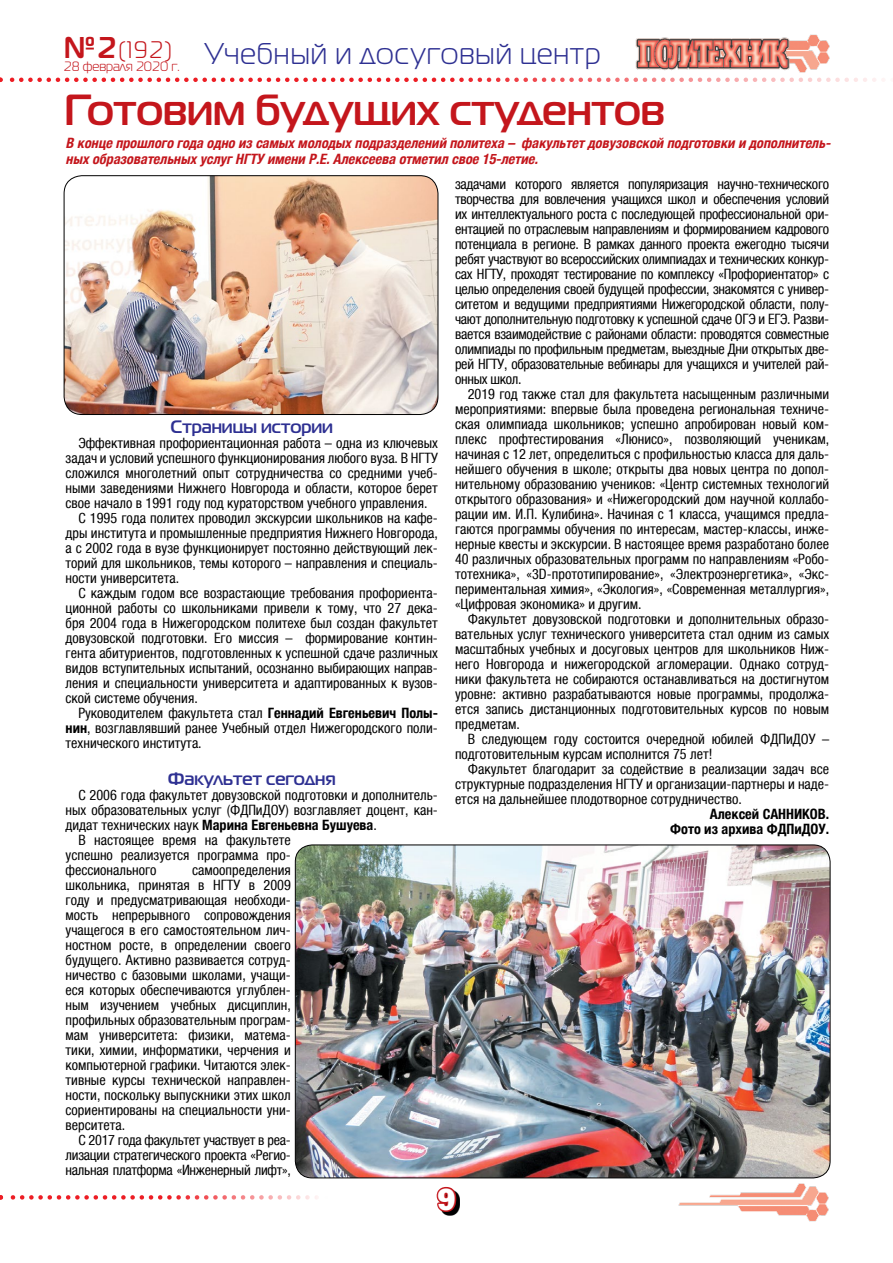
<style>
.page{position:relative;width:893px;height:1263px;background:#fff}
.page>*{position:absolute;margin:0;border:0;box-sizing:border-box;transform-origin:0 0}
.t1{font:700 43.5px "Magistral C";color:#c4161c}
.t2{font:30px "Magistral C";letter-spacing:.035em;color:#2e3092}
.t3{font:30px "Xenia Bold Cyrillic";color:#fff}
.t4{font:24px "Magistral C";color:#c4161c}
.t5{font:700 18px "Magistral C";color:#2e3092}
.t6{font:condensed 14.25px/15px "Helvetica Neue LTCYR";color:#000;text-align:justify}
.t7{font:italic 700 condensed 14.25px/15.8px "Helvetica Neue LTCYR";color:#c4161c}
.t8{font:700 condensed 14.25px/15px "Helvetica Neue LTCYR";color:#000;text-align:right}
.t9{font:13.5px "Magistral C";color:#c4161c}
.s1{font-weight:700;font-size:30px}
.s2{font-weight:700}
.s3{font-weight:400}
</style>
<div class="page">
<img style="left:793px;top:34px;width:36px;height:39px">
<img style="left:635px;top:37px;width:158px;height:34px">
<svg style="left:0;top:78px;width:884px;height:4px"></svg>
<svg style="left:0;top:1195px;width:317px;height:4px"></svg>
<img style="left:678px;top:1183px;width:151px;height:39px">
<svg style="left:444px;top:1193px;width:16px;height:22px"></svg>
<svg style="left:436px;top:1186px;width:22px;height:28px"></svg>
<img style="left:64px;top:176px;width:374px;height:238px">
<div style="left:64px;top:175px;width:374px;height:240px;border:1px solid #000;border-radius:18px"></div>
<img style="left:295px;top:845px;width:535px;height:333px">
<h3 class="t4" style="left:64px;top:37px;width:110px"><span class="s1">№2</span>(192)</h3>
<p class="t9" style="left:64px;top:59px;width:117px">28 февраля 2020 г.</p>
<h2 class="t2" style="left:205px;top:38px;width:397px">Учебный и досуговый центр</h2>
<h1 class="t1" style="left:64px;top:84px;width:602px">Готовим будущих студентов</h1>
<p class="t7" style="left:66px;top:136px;width:769px">В конце прошлого года одно из самых молодых подразделений политеха – факультетдовузовской подготовки и дополнитель&shy;ных образовательных услугНГТУ имени Р.Е.Алексеева отметил свое 15-летие.</p>
<p class="t6" style="left:455px;top:176px;width:376px">задачами которого является популяризация научно-технического творчества для вовлечения учащихся школ и обеспечения условий их интеллектуального роста с последующей профессиональной ори&shy;ентацией по отраслевым направлениям и формированием кадрового потенциала в регионе. В рамках данного проекта ежегодно тысячи ребят участвуют во всероссийских олимпиадах и технических конкур&shy;сах НГТУ, проходят тестирование по комплексу «Профориентатор» с целью определения своей будущей профессии, знакомятся с универ&shy;ситетом и ведущими предприятиями Нижегородской области, полу&shy;чают дополнительную подготовку к успешной сдаче ОГЭ и ЕГЭ. Разви&shy;вается взаимодействие с районами области: проводятся совместные олимпиады по профильным предметам, выездные Дни открытых две&shy;рей НГТУ, образовательные вебинары для учащихся и учителей рай&shy;онных школ.</p>
<p class="t6" style="left:455px;top:386px;width:376px;text-indent:13px">2019 год также стал для факультета насыщенным различными мероприятиями: впервые была проведена региональная техниче&shy;ская олимпиада школьников; успешно апробирован новый ком&shy;плекс профтестирования «Люнисо», позволяющий ученикам, начиная с 12 лет, определиться с профильностью класса для даль&shy;нейшего обучения в школе; открыты два новых центра по допол&shy;нительному образованию учеников: «Центр системных технологий открытого образования» и «Нижегородский дом научной коллабо&shy;рации им. И.П. Кулибина». Начиная с 1 класса, учащимся предла&shy;гаются программы обучения по интересам, мастер-классы, инже&shy;нерные квесты и экскурсии. В настоящее время разработано более 40 различных образовательных программ по направлениям «Робо&shy;тотехника», «3D-прототипирование», «Электроэнергетика», «Экс&shy;периментальная химия», «Экология», «Современная металлургия», «Цифровая экономика» и другим.</p>
<p class="t6" style="left:455px;top:611px;width:376px;text-indent:13px">Факультет довузовской подготовки и дополнительных образо&shy;вательных услуг технического университета стал одним из самых масштабных учебных и досуговых центров для школьников Ниж&shy;него Новгорода и нижегородской агломерации. Однако сотруд&shy;ники факультета не собираются останавливаться на достигнутом уровне: активно разрабатываются новые программы, продолжа&shy;ется запись дистанционных подготовительных курсов по новым предметам.</p>
<p class="t6" style="left:455px;top:731px;width:376px;text-indent:13px">В следующем году состоится очередной юбилей ФДПиДОУ – подготовительным курсам исполнится 75 лет!</p>
<p class="t6" style="left:455px;top:761px;width:376px;text-indent:13px">Факультет благодарит за содействие в реализации задач все структурные подразделения НГТУ и организации-партнеры и наде&shy;ется на дальнейшее плодотворное сотрудничество.</p>
<p class="t8" style="left:670px;top:806px;width:160px">Алексей САННИКОВ.<br>Фото из архива ФДПиДОУ.</p>
<p class="t5" style="left:171px;top:416px;width:164px">Страницы истории</p>
<p class="t6" style="left:78px;top:436px;width:361px">Эффективная профориентационная работа – одна из ключевых</p>
<p class="t6" style="left:66px;top:451px;width:374px">задач и условий успешного функционирования любого вуза. В НГТУ</p>
<p class="t6" style="left:66px;top:466px;width:374px">сложился многолетний опыт сотрудничества со средними учеб-</p>
<p class="t6" style="left:66px;top:481px;width:374px">ными заведениями Нижнего Новгорода и области, которое берет</p>
<p class="t6" style="left:66px;top:496px;width:363px">свое начало в 1991 году под кураторством учебного управления.</p>
<p class="t6" style="left:78px;top:511px;width:361px">С 1995 года политех проводил экскурсии школьников на кафе-</p>
<p class="t6" style="left:66px;top:526px;width:374px">дры института и промышленные предприятия Нижнего Новгорода,</p>
<p class="t6" style="left:66px;top:541px;width:374px">а с 2002 года в вузе функционирует постоянно действующий лек-</p>
<p class="t6" style="left:66px;top:556px;width:374px">торий для школьников, темы которого – направления и специаль-</p>
<p class="t6" style="left:66px;top:571px;width:115px">ности университета.</p>
<p class="t6" style="left:78px;top:586px;width:361px">С каждым годом все возрастающие требования профориента-</p>
<p class="t6" style="left:66px;top:601px;width:374px">ционной работы со школьниками привели к тому, что 27 дека-</p>
<p class="t6" style="left:66px;top:616px;width:374px">бря 2004 года в Нижегородском политехе был создан факультет</p>
<p class="t6" style="left:66px;top:631px;width:374px">довузовской подготовки. Его миссия – формирование контин-</p>
<p class="t6" style="left:66px;top:646px;width:374px">гента абитуриентов, подготовленных к успешной сдаче различных</p>
<p class="t6" style="left:66px;top:661px;width:374px">видов вступительных испытаний, осознанно выбирающих направ-</p>
<p class="t6" style="left:66px;top:676px;width:374px">ления и специальности университета и адаптированных к вузов-</p>
<p class="t6" style="left:66px;top:691px;width:134px">ской системе обучения.</p>
<p class="t6" style="left:78px;top:706px;width:361px">Руководителем факультета стал <span class="s2">Геннадий Евгеньевич Полы-</span></p>
<p class="t6" style="left:66px;top:721px;width:374px"><span class="s2">нин</span>, возглавлявший ранее Учебный отдел Нижегородского поли-</p>
<p class="t6" style="left:66px;top:736px;width:138px">технического института.</p>
<p class="t5" style="left:168px;top:768px;width:169px">Факультет сегодня</p>
<p class="t6" style="left:78px;top:787px;width:361px">С 2006 года факультет довузовской подготовки и дополнитель-</p>
<p class="t6" style="left:66px;top:802px;width:374px">ных образовательных услуг (ФДПиДОУ) возглавляет доцент, кан-</p>
<p class="t8" style="left:66px;top:817px;width:313px"><span class="s3">дидат технических наук</span> Марина Евгеньевна Бушуева<span class="s3">.</span></p>
<p class="t6" style="left:78px;top:832px;width:214px">В настоящее время на факультете</p>
<p class="t6" style="left:66px;top:847px;width:227px">успешно реализуется программа про-</p>
<p class="t6" style="left:66px;top:862px;width:93px">фессионального</p>
<p class="t6" style="left:66px;top:862px;width:227px;text-indent:126px">самоопределения школьника, принятая в НГТУ в 2009 году и предусматривающая необходи&shy;мость непрерывного сопровождения учащегося в его самостоятельном лич&shy;ностном росте, в определении своего будущего. Активно развивается сотруд&shy;ничество с базовыми школами, учащи&shy;еся которых обеспечиваются углублен&shy;ным изучением учебных дисциплин, профильных образовательным програм&shy;мам университета: физики, матема&shy;тики, химии, информатики, черчения и компьютерной графики. Читаются элек&shy;тивные курсы технической направлен&shy;ности, поскольку выпускники этих школ сориентированы на специальности уни&shy;верситета.</p>
<p class="t6" style="left:66px;top:1132px;width:227px;text-indent:13px">С 2017 года факультет участвует в реа&shy;лизации стратегического проекта «Регио&shy;нальная платформа «Инженерный лифт»,</p>
<h2 class="t3" style="left:437px;top:1182px;width:20px">9</h2>
</div>
